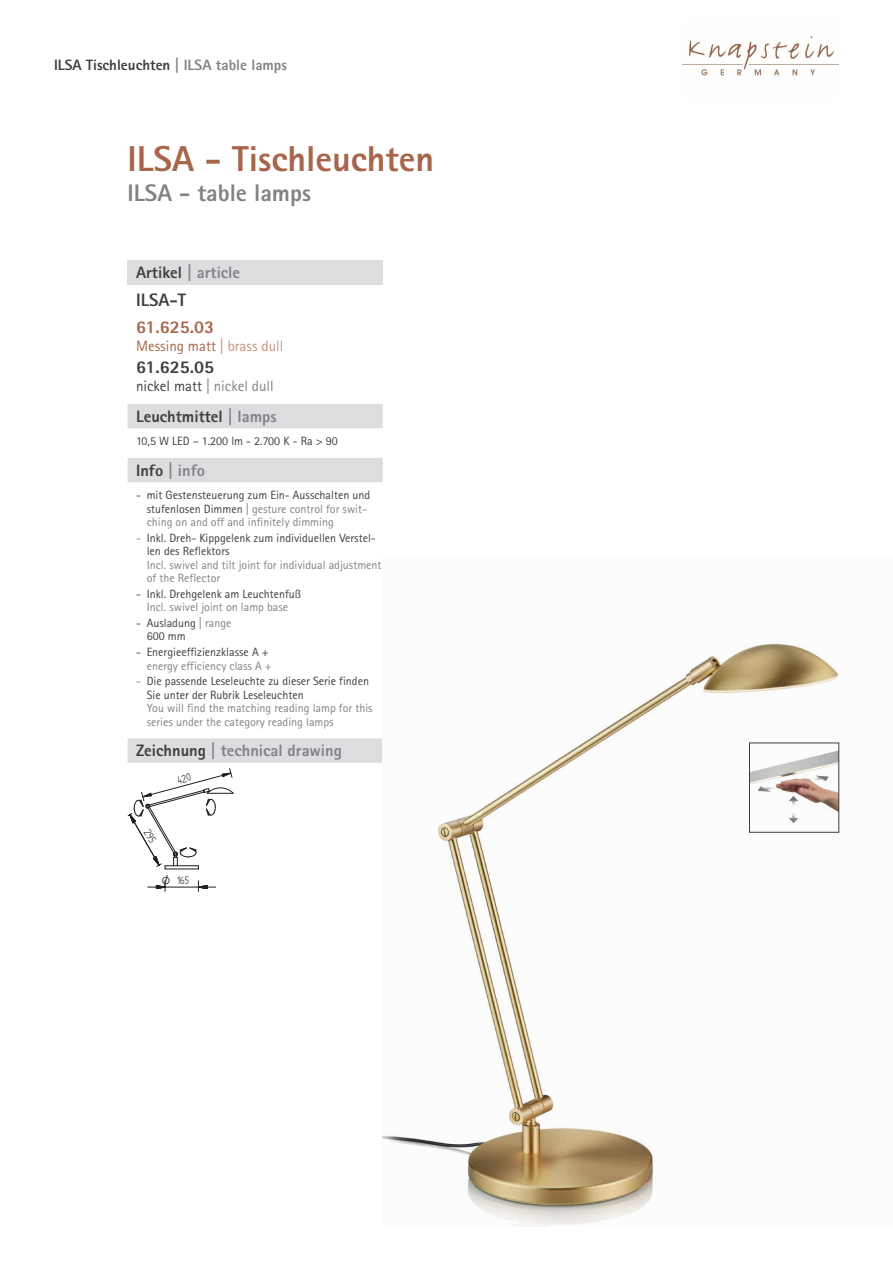
<style>
.page{position:relative;width:893px;height:1263px;background:#fff}
.page>*{position:absolute;margin:0;border:0;box-sizing:border-box;transform-origin:0 0}
.t1{font:800 36px "Rotis Sans Serif Std";color:#a7664b}
.t2{font:800 24px "Rotis Sans Serif Std";color:#808285}
.t3{font:800 18px "Rotis Sans Serif Std";color:#3e3e3f}
.t4{font:800 18px "Rotis Sans Serif Std";color:#a7664b}
.t5{font:800 16.5px "Rotis Sans Serif Std";color:#808285}
.t6{font:800 16.5px "Rotis Sans Serif Std";color:#3e3e3f}
.t7{font:800 15px "Rotis Sans Serif Std";color:#3e3e3f}
.t8{font:15px "Rotis Sans Serif Std";color:#a7664b}
.t9{font:15px "Rotis Sans Serif Std";color:#808285}
.t10{font:12.15px "Solid Edge ISO";color:#231f20}
.t11{font:12px/13.5px "Rotis Sans Serif Std";color:#3e3e3f}
.t12{font:12px/13.5px "Rotis Sans Serif Std";color:#808285}
.s1{color:#808285}
.s2{color:#3e3e3f}
.s3{color:#c5927e}
</style>
<div class="page">
<img style="left:682px;top:35px;width:157px;height:44px">
<div style="left:128px;top:260px;width:255px;height:25px;background:#dcdddf"></div>
<svg style="left:128px;top:404px;width:255px;height:359px"></svg>
<img style="left:383px;top:643px;width:457px;height:583px">
<img style="left:751px;top:745px;width:86px;height:85px">
<div style="left:749px;top:743px;width:90px;height:89px;border:1px solid #3e3e3f"></div>
<hr style="left:165px;top:869px;width:33px;height:1px;background:#231f20">
<hr style="left:148px;top:887px;width:68px;height:1px;background:#231f20">
<svg style="left:198px;top:881px;width:10px;height:10px"></svg>
<svg style="left:156px;top:879px;width:14px;height:12px"></svg>
<svg style="left:128px;top:768px;width:106px;height:101px"></svg>
<p class="t7" style="left:54px;top:55px;width:234px">ILSA Tischleuchten <span class="s1">| ILSA table lamps</span></p>
<h1 class="t1" style="left:128px;top:136px;width:308px">ILSA - Tischleuchten</h1>
<h2 class="t2" style="left:128px;top:177px;width:185px">ILSA - table lamps</h2>
<h3 class="t5" style="left:136px;top:262px;width:106px"><span class="s2">Artikel</span> | article</h3>
<h3 class="t3" style="left:136px;top:288px;width:52px">ILSA-T</h3>
<h3 class="t4" style="left:136px;top:315px;width:80px">61.625.03</h3>
<p class="t8" style="left:136px;top:337px;width:149px">Messing matt <span class="s3">| brass dull</span></p>
<h3 class="t3" style="left:136px;top:356px;width:80px">61.625.05</h3>
<p class="t9" style="left:136px;top:377px;width:139px"><span class="s2">nickel matt</span> | nickel dull</p>
<h3 class="t6" style="left:136px;top:406px;width:142px">Leuchtmittel <span class="s1">| lamps</span></h3>
<p class="t11" style="left:136px;top:434px;width:203px">10,5 W LED – 1.200 lm - 2.700 K - Ra &gt; 90</p>
<h3 class="t5" style="left:136px;top:460px;width:71px"><span class="s2">Info</span> | info</h3>
<p class="t11" style="left:147px;top:488px;width:225px;text-indent:-11px">- mit Gestensteuerung zum Ein- Ausschalten und stufenlosen Dimmen <span class="s1">| gesture control for swit&shy;ching on and off and infinitely dimming</span></p>
<p class="t11" style="left:147px;top:531px;width:231px;text-indent:-11px"><span class="s1">-</span> Inkl. Dreh- Kippgelenk zum individuellen Verstel&shy;len des Reflektors</p>
<p class="t12" style="left:147px;top:558px;width:236px">Incl. swivel and tilt joint for individual adjustment of the Reflector</p>
<p class="t11" style="left:136px;top:587px;width:167px">- Inkl. Drehgelenk am Leuchtenfuß</p>
<p class="t12" style="left:147px;top:601px;width:143px">Incl. swivel joint on lamp base</p>
<p class="t11" style="left:147px;top:616px;width:86px;text-indent:-11px">- Ausladung <span class="s1">| range<br></span>600 mm</p>
<p class="t11" style="left:136px;top:645px;width:134px">- Energieeffizienzklasse A +</p>
<p class="t12" style="left:147px;top:659px;width:127px">energy efficiency class A +</p>
<p class="t11" style="left:147px;top:674px;width:224px;text-indent:-11px"><span class="s1">-</span> Die passende Leseleuchte zu dieser Serie finden<br>Sie unter der Rubrik Leseleuchten</p>
<p class="t12" style="left:147px;top:701px;width:227px">You will find the matching reading lamp for this series under the category reading lamps</p>
<h3 class="t5" style="left:136px;top:740px;width:207px"><span class="s2">Zeichnung</span> | technical drawing</h3>
<p class="t10" style="left:177px;top:874px;width:13px">165</p>
</div>
